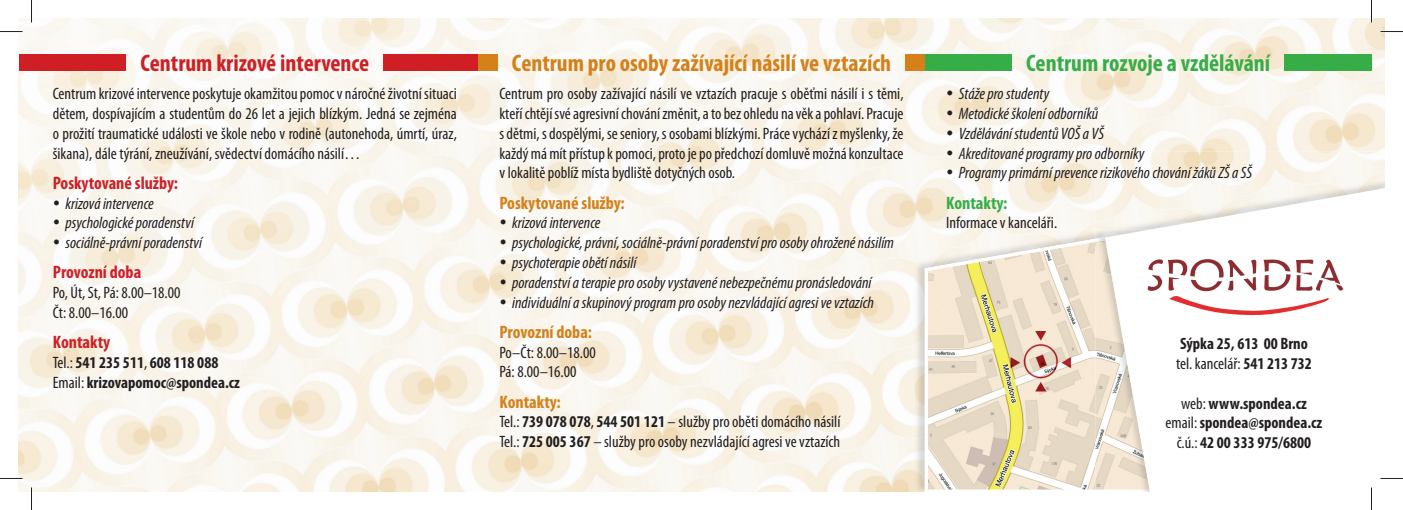
<style>
.page{position:relative;width:1403px;height:510px;background:#fff}
.page>*{position:absolute;margin:0;border:0;box-sizing:border-box;transform-origin:0 0}
.t1{font:700 condensed 24px "Myriad Pro";color:#d58018}
.t2{font:700 condensed 24px "Myriad Pro";color:#36ad47}
.t3{font:700 condensed 24px "Myriad Pro";color:#d01e25}
.t4{font:700 condensed 18px "Myriad Pro";color:#d58018}
.t5{font:700 condensed 18px "Myriad Pro";color:#d01e25}
.t6{font:700 condensed 18px "Myriad Pro";color:#36ad47}
.t7{font:condensed 16.5px/19.8px "Myriad Pro";color:#231f20}
.t8{font:italic condensed 16.5px "Myriad Pro";color:#231f20}
.t9{font:700 condensed 16.5px/19.8px "Myriad Pro";color:#231f20}
.s1{font-weight:400}
.s2{font-weight:700}
.s3{color:#221c19}
.s4{color:#221c1a}
.s5{color:#211a14}
.s6{color:#21180c}
.s7{color:#221e1f}
</style>
<div class="page">
<img style="left:19px;top:19px;width:73px;height:134px">
<img style="left:92px;top:19px;width:164px;height:134px">
<img style="left:256px;top:19px;width:161px;height:106px">
<img style="left:417px;top:19px;width:162px;height:78px">
<img style="left:579px;top:19px;width:158px;height:51px">
<img style="left:19px;top:153px;width:99px;height:148px">
<img style="left:118px;top:125px;width:157px;height:176px">
<img style="left:275px;top:97px;width:156px;height:177px">
<img style="left:431px;top:70px;width:157px;height:176px">
<img style="left:588px;top:42px;width:156px;height:177px">
<img style="left:744px;top:19px;width:157px;height:172px">
<img style="left:901px;top:19px;width:162px;height:144px">
<img style="left:1063px;top:19px;width:161px;height:108px">
<img style="left:1224px;top:19px;width:160px;height:62px">
<img style="left:19px;top:301px;width:126px;height:149px">
<img style="left:145px;top:274px;width:156px;height:176px">
<img style="left:301px;top:246px;width:156px;height:177px">
<img style="left:457px;top:219px;width:157px;height:176px">
<img style="left:614px;top:191px;width:156px;height:177px">
<img style="left:770px;top:163px;width:157px;height:177px">
<img style="left:927px;top:127px;width:209px;height:102px">
<img style="left:1136px;top:81px;width:248px;height:70px">
<img style="left:1285px;top:134px;width:99px;height:17px">
<img style="left:19px;top:450px;width:152px;height:41px">
<img style="left:171px;top:423px;width:156px;height:68px">
<img style="left:327px;top:395px;width:157px;height:96px">
<img style="left:484px;top:368px;width:156px;height:123px">
<img style="left:640px;top:340px;width:174px;height:151px">
<img style="left:797px;top:319px;width:118px;height:121px">
<img style="left:814px;top:421px;width:101px;height:70px">
<svg style="left:812px;top:489px;width:12px;height:2px"></svg>
<img style="left:958px;top:147px;width:186px;height:15px">
<img style="left:959px;top:165px;width:136px;height:17px">
<img style="left:915px;top:229px;width:43px;height:97px">
<img style="left:958px;top:229px;width:137px;height:7px">
<img style="left:915px;top:326px;width:9px;height:165px">
<svg style="left:924px;top:236px;width:171px;height:255px;background:#ebdfc8"></svg>
<img style="left:1095px;top:151px;width:204px;height:78px">
<img style="left:1299px;top:151px;width:79px;height:8px">
<img style="left:1095px;top:229px;width:10px;height:7px">
<img style="left:1095px;top:236px;width:10px;height:254px">
<img style="left:1095px;top:151px;width:49px;height:11px">
<svg style="left:1105px;top:159px;width:279px;height:332px"></svg>
<svg style="left:1147px;top:259px;width:196px;height:56px"></svg>
<div style="left:19px;top:54px;width:107px;height:17px;background:#d01e25"></div>
<div style="left:383px;top:54px;width:95px;height:17px;background:#d01e25"></div>
<div style="left:478px;top:54px;width:19px;height:17px;background:#d58018"></div>
<div style="left:905px;top:54px;width:19px;height:17px;background:#d58018"></div>
<div style="left:924px;top:54px;width:87px;height:17px;background:#36ad47"></div>
<div style="left:1284px;top:54px;width:87px;height:17px;background:#36ad47"></div>
<hr style="left:0;top:477px;width:22px;height:2px;background:#fff">
<hr style="left:1380px;top:477px;width:22px;height:2px;background:#fff">
<hr style="left:1370px;top:0;width:2px;height:22px;background:#fff">
<hr style="left:1370px;top:487px;width:2px;height:22px;background:#fff">
<svg style="left:0;top:31px;width:22px;height:1px"></svg>
<svg style="left:1380px;top:31px;width:22px;height:1px"></svg>
<svg style="left:0;top:478px;width:22px;height:1px"></svg>
<svg style="left:1380px;top:478px;width:22px;height:1px"></svg>
<svg style="left:31px;top:0;width:1px;height:22px"></svg>
<svg style="left:31px;top:487px;width:1px;height:22px"></svg>
<svg style="left:1371px;top:0;width:1px;height:22px"></svg>
<svg style="left:1371px;top:487px;width:1px;height:22px"></svg>
<h1 class="t3" style="left:140px;top:54px;width:230px">Centrum krizové intervence</h1>
<p class="t7" style="left:53px;top:85px;width:405px;text-align:justify">Centrum krizové intervence poskytuje okamžitou pomoc v náročné životní situaci dětem, dospívajícím a studentům do 26 let a jejich blízkým. Jedná se zejména o prožití traumatické události ve škole nebo v rodině (autonehoda, úmrtí, úraz, šikana), dále týrání, zneužívání, svědectví domácího násilí…</p>
<p class="t5" style="left:53px;top:176px;width:127px">Poskytované služby:</p>
<p class="t8" style="left:53px;top:197px;width:102px">• krizová intervence</p>
<p class="t8" style="left:53px;top:217px;width:143px">• psychologické poradenství</p>
<p class="t8" style="left:53px;top:237px;width:151px">• sociálně-právní poradenství</p>
<p class="t5" style="left:53px;top:266px;width:90px">Provozní doba</p>
<p class="t7" style="left:53px;top:284px;width:129px">Po, Út, St, Pá: 8.00–18.00<br>Čt: 8.00–16.00</p>
<p class="t5" style="left:53px;top:335px;width:59px">Kontakty</p>
<p class="t9" style="left:53px;top:354px;width:189px"><span class="s1">Tel.:</span> 541 235 511<span class="s1">,</span> 608 118 088<br><span class="s1">Email:</span> krizovapomoc@spondea.cz</p>
<h1 class="t1" style="left:512px;top:54px;width:381px">Centrum pro osoby zažívající násilí ve vztazích</h1>
<p class="t7" style="left:499px;top:85px;width:405px;text-align:justify">Centrum pro osoby zažívající násilí ve vztazích pracuje s oběťmi násilí i s těmi, kteří chtějí své agresivní chování změnit, a to bez ohledu na věk a pohlaví. Pracuje s dětmi, s dospělými, se seniory, s osobami blízkými. Práce vychází z myšlenky, že každý má mít přístup k pomoci, proto je po předchozí domluvě možná konzultace v lokalitě poblíž místa bydliště dotyčných osob.</p>
<p class="t4" style="left:499px;top:196px;width:127px">Poskytované služby:</p>
<p class="t8" style="left:499px;top:217px;width:102px">• krizová intervence</p>
<p class="t8" style="left:499px;top:237px;width:396px">• psychologické, právní, sociálně-právní poradenství pro osoby ohrožené násilím</p>
<p class="t8" style="left:499px;top:256px;width:138px">• psychoterapie obětí násilí</p>
<p class="t8" style="left:499px;top:276px;width:373px">• poradenství a terapie pro osoby vystavené nebezpečnému pronásledování</p>
<p class="t8" style="left:499px;top:296px;width:376px">• individuální a skupinový program pro osoby nezvládající agresi ve vztazích</p>
<p class="t4" style="left:499px;top:325px;width:94px">Provozní doba:</p>
<p class="t7" style="left:499px;top:343px;width:98px">Po–Čt: 8.00–18.00<br>Pá: 8.00–16.00</p>
<p class="t4" style="left:499px;top:395px;width:63px">Kontakty:</p>
<p class="t7" style="left:499px;top:413px;width:342px">Tel.: <span class="s2">739 078 078</span>, <span class="s2">544 501 121</span> – služby pro oběti domácího násilí<br>Tel.: <span class="s2">725 005 367</span> – služby pro osoby nezvládající agresi ve vztazích</p>
<h1 class="t2" style="left:1026px;top:54px;width:245px">Centrum rozvoje a vzdělávání</h1>
<p class="t8" style="left:946px;top:88px;width:105px">• Stáže pro studenty</p>
<p class="t8" style="left:946px;top:108px;width:154px">• Metodické školení odborníků</p>
<p class="t8" style="left:946px;top:127px;width:159px">• Vzdělávání studentů VOŠ a VŠ</p>
<p class="t8" style="left:946px;top:147px;width:200px">• Akreditované programy prood<span class="s3">borník</span>y</p>
<p class="t8" style="left:946px;top:167px;width:307px">• Programy primární prevenc<span class="s4">e riz</span>iko<span class="s3">véh</span>o <span class="s4">chov</span><span class="s5">ání</span> <span class="s6">ž</span><span class="s5">á</span><span class="s7">ků</span><span class="s5">ZŠ</span> <span class="s4">a SŠ</span></p>
<p class="t6" style="left:946px;top:196px;width:63px">Kontakty:</p>
<p class="t7" style="left:946px;top:214px;width:113px">Informace v kanceláři.</p>
<p class="t9" style="left:1176px;top:335px;width:137px">Sýpka 25, 613 00 Brno <span class="s1">tel. kancelář:</span> 541 213 732</p>
<p class="t9" style="left:1165px;top:394px;width:158px;text-align:center"><span class="s1">web:</span> www.spondea.cz <span class="s1">email:</span> spondea@spondea.cz <span class="s1">č.ú.:</span> 42 00 333 975/6800</p>
</div>
